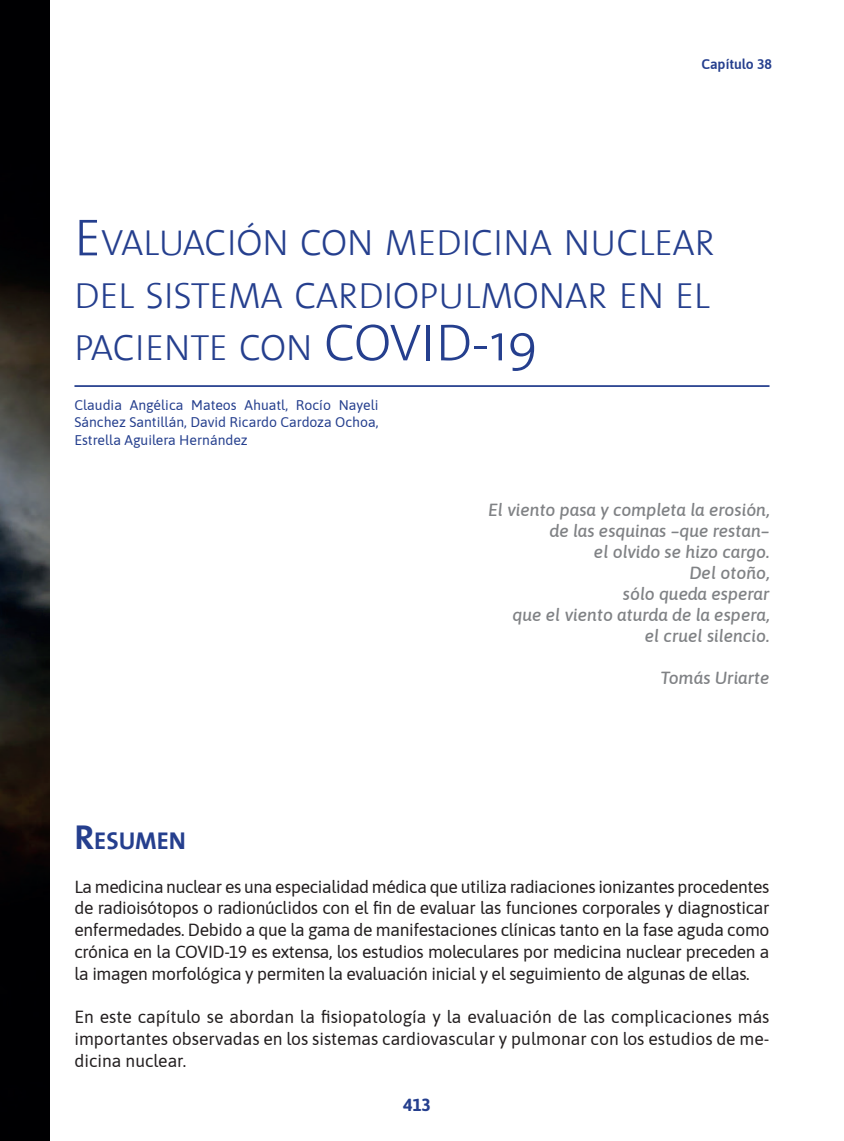
<style>
.page{position:relative;width:844px;height:1141px;background:#fff}
.page>*{position:absolute;margin:0;border:0;box-sizing:border-box;transform-origin:0 0}
.Titulos_grande{font:300 52.5px "The Sans";color:#253f8e}
.Titulos_grande-2{font:300 36.75px/52.5px "The Sans";color:#253f8e}
.subtitulo{font:24.5px "The Sans Bold Caps";color:#253f8e}
.texto_gral{font:17.5px/21.7px "Asap";letter-spacing:-.02em;color:#231f20;text-align:justify}
.poema{font:italic 500 17.5px "Asap";color:#808285}
.t1{font:700 17.5px "Asap";color:#253f8e}
.texto_gral-2{font:14px/17.5px "Asap";color:#253f8e;text-align:justify}
.t2{font:600 14px "Asap";color:#253f8e}
.s1{font-size:52.5px}
.s2{font-size:35px}
</style>
<div class="page">
<img style="left:0;top:0;width:50px;height:1141px">
<hr style="left:74px;top:385px;width:695px;height:2px;background:#253f8e">
<p class="t2" style="left:701px;top:54px;width:72px">Capítulo 38</p>
<p class="Titulos_grande-2" style="left:74px;top:215px;width:641px"><span class="s1">E</span>VALUACIÓN CON ME DICINA NUCLEAR<br>DE L SISTEMA CARDIOPULMONAR E N E L<br>PACIE NTE CON <span class="s1">COVID</span></p>
<p class="Titulos_grande" style="left:472px;top:299px;width:67px">-19</p>
<p class="texto_gral-2" style="left:74px;top:396px;width:305px">Claudia Angélica Mateos Ahuatl, Rocío Nayeli Sánchez Santillán, David Ricardo Cardoza Ochoa, Estrella Aguilera Hernández</p>
<p class="poema" style="left:488px;top:498px;width:282px">El viento pasa y completa la erosión,</p>
<p class="poema" style="left:549px;top:519px;width:221px">de las esquinas –que restan–</p>
<p class="poema" style="left:593px;top:540px;width:177px">el olvido se hizo cargo.</p>
<p class="poema" style="left:689px;top:561px;width:82px">Del otoño,</p>
<p class="poema" style="left:622px;top:582px;width:148px">sólo queda esperar</p>
<p class="poema" style="left:512px;top:603px;width:258px">que el viento aturda de la espera,</p>
<p class="poema" style="left:644px;top:624px;width:126px">el cruel silencio.</p>
<p class="poema" style="left:660px;top:666px;width:110px">Tomás Uriarte</p>
<p class="subtitulo" style="left:74px;top:820px;width:113px"><span class="s2">R</span>ESUMEN</p>
<p class="texto_gral" style="left:74px;top:875px;width:696px">La medicina nuclear es una especialidad médica que utiliza radiaciones ionizantes procedentes de radioisótopos o radionúclidos con el fin de evaluar las funciones corporales y diagnosticar enfermedades. Debido a que la gama de manifestaciones clínicas tanto en la fase aguda como crónica en la COVID-19 es extensa, los estudios moleculares por medicina nuclear preceden a la imagen morfológica y permiten la evaluación inicial y el seguimiento de algunas de ellas.</p>
<p class="texto_gral" style="left:74px;top:1005px;width:696px">En este capítulo se abordan la fisiopatología y la evaluación de las complicaciones más importantes observadas en los sistemas cardiovascular y pulmonar con los estudios de me&shy;dicina nuclear.</p>
<p class="t1" style="left:403px;top:1093px;width:29px">413</p>
</div>
